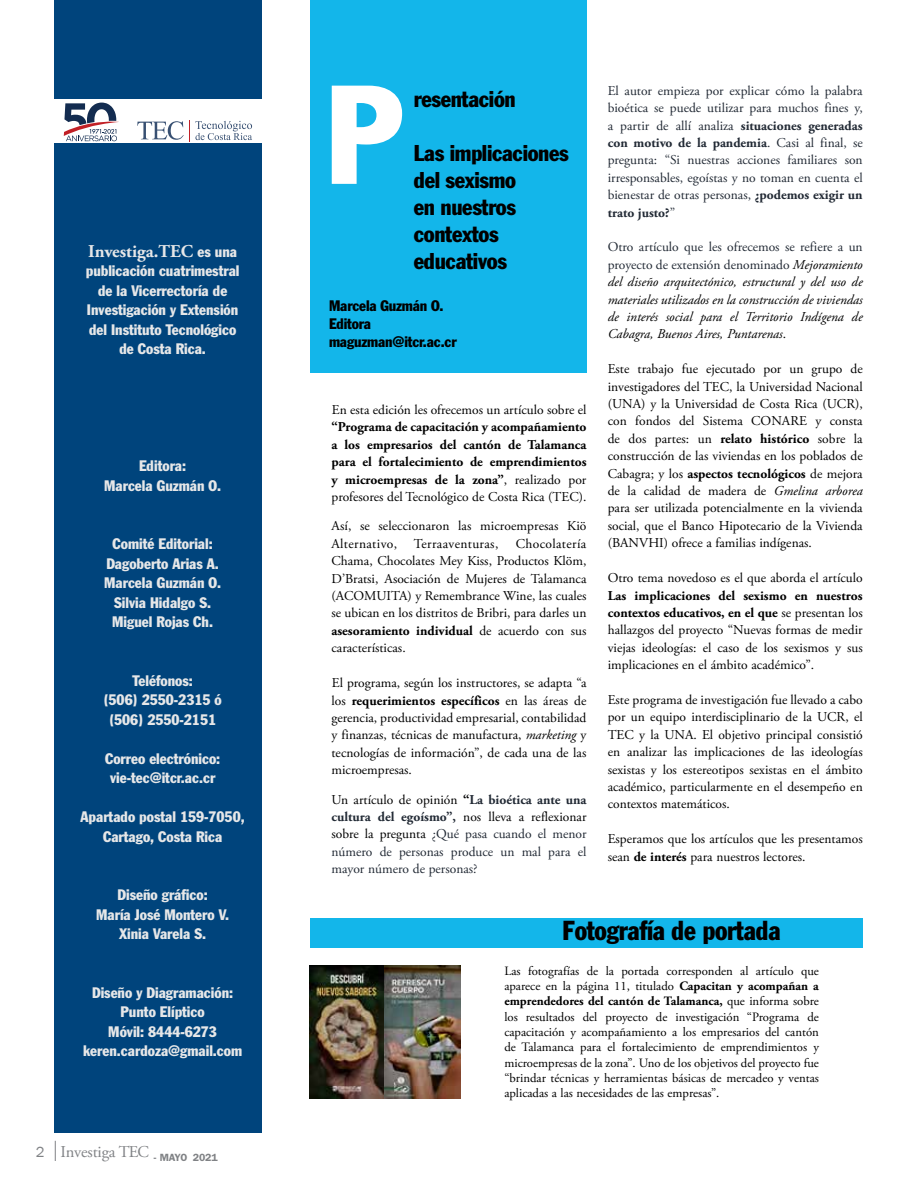
<style>
.page{position:relative;width:918px;height:1188px;background:#fff}
.page>*{position:absolute;margin:0;border:0;box-sizing:border-box;transform-origin:0 0}
.t1{font:condensed 138px "Franklin Gothic";color:#fff}
.t2{font:condensed 27px "Franklin Gothic";letter-spacing:-.01em;color:#000;scale:.95 1}
.t3{font:condensed 22.5px/27px "Franklin Gothic";letter-spacing:-.015em;color:#000}
.t4{font:700 18px "Adobe Garamond Pro";color:#e6e7e8}
.t5{font:16.5px "Adobe Garamond Pro";letter-spacing:-.01em;color:#808285}
.t6{font:condensed 15px/19.5px "Franklin Gothic";color:#e6e7e8;text-align:center}
.t7{font:condensed 15px/18px "Franklin Gothic";letter-spacing:-.01em;color:#000}
.t8{font:15px "Franklin Gothic";color:#808285}
.t9{font:13.5px/17.4px "Adobe Garamond Pro";color:#000;text-align:justify}
.t10{font:13.5px/17.4px "Adobe Garamond Pro";color:#222a35;text-align:justify}
.t11{font:italic 13.5px/17.4px "Adobe Garamond Pro";color:#000;text-align:justify}
.t12{font:700 13.5px/17.4px "Adobe Garamond Pro";color:#000;text-align:justify}
.t13{font:12.75px/15.3px "Adobe Garamond Pro";color:#000;text-align:justify}
.t14{font:600 10.5px "Franklin Gothic";letter-spacing:-.01em;color:#808285}
.s1{font-family:"Franklin Gothic";font-weight:400;font-stretch:condensed;font-size:15px}
.s2{font-weight:400}
.s3{font-weight:700}
.s4{font-style:italic}
.s5{color:#000}
.s6{font-weight:700;color:#000}
.s7{font-style:normal;color:#222a35}
.s8{font-style:normal}
</style>
<div class="page">
<svg style="left:55px;top:1141px;width:1px;height:20px"></svg>
<div style="left:310px;top:918px;width:553px;height:30px;background:#13b6ea"></div>
<div style="left:310px;top:0;width:276px;height:372px;background:#13b6ea"></div>
<img style="left:309px;top:965px;width:151px;height:134px">
<div style="left:55px;top:0;width:207px;height:1133px;background:#00447c"></div>
<div style="left:50px;top:100px;width:214px;height:43px;background:#fff"></div>
<svg style="left:64px;top:103px;width:55px;height:38px"></svg>
<svg style="left:137px;top:121px;width:47px;height:19px"></svg>
<svg style="left:195px;top:120px;width:57px;height:21px"></svg>
<h3 class="t4" style="left:88px;top:241px;width:150px">Investiga.TEC <span class="s1">es una</span></h3>
<p class="t6" style="left:86px;top:261px;width:155px">publicación cuatrimestral de la Vicerrectoría de<br>Investigación y Extensión del Instituto Tecnológico de Costa Rica.</p>
<p class="t6" style="left:104px;top:456px;width:119px">Editora:<br>Marcela Guzmán O.</p>
<p class="t6" style="left:104px;top:534px;width:119px">Comité Editorial:<br>Dagoberto Arias A.<br>Marcela Guzmán O.<br>Silvia Hidalgo S.<br>Miguel Rojas Ch.</p>
<p class="t6" style="left:104px;top:670px;width:120px">Teléfonos:<br>(506) 2550-2315 ó (506) 2550-2151</p>
<p class="t6" style="left:105px;top:748px;width:117px">Correo electrónico: vie-tec@itcr.ac.cr</p>
<p class="t6" style="left:81px;top:807px;width:166px">Apartado postal 159-7050,<br>Cartago, Costa Rica</p>
<p class="t6" style="left:96px;top:885px;width:135px">Diseño gráfico:<br>María José Montero V.<br>Xinia Varela S.</p>
<p class="t6" style="left:83px;top:982px;width:161px">Diseño y Diagramación:<br>Punto Elíptico<br>Móvil: 8444-6273 keren.cardoza@gmail.com</p>
<p class="t8" style="left:36px;top:1142px;width:10px">2</p>
<p class="t5" style="left:61px;top:1142px;width:90px">Investiga TEC</p>
<p class="t14" style="left:154px;top:1151px;width:65px">- MAYO 2021</p>
<h1 class="t1" style="left:325px;top:51px;width:78px">P</h1>
<h3 class="t3" style="left:414px;top:85px;width:104px">resentación</h3>
<h3 class="t3" style="left:414px;top:139px;width:157px">Las implicaciones del sexismo<br>en nuestros contextos educativos</h3>
<p class="t7" style="left:329px;top:297px;width:129px">Marcela Guzmán O.<br>Editora maguzman@itcr.ac.cr</p>
<p class="t9" style="left:332px;top:402px;width:256px">En esta edición les ofrecemos un artículo sobre el</p>
<p class="t12" style="left:332px;top:419px;width:256px">“Programa de capacitación y acompañamiento a los empresarios del cantón de Talamanca para el fortalecimiento de emprendimientos y microempresas de la zona”<span class="s2">, realizado por profesores del Tecnológico de Costa Rica (TEC).</span></p>
<p class="t9" style="left:332px;top:518px;width:256px">Así, se seleccionaron las microempresas Kiö<br>Alternativo, Terraaventuras,</p>
<p class="t9" style="left:332px;top:535px;width:257px;text-indent:184px">Chocolatería Chama, Chocolates Mey Kiss, Productos Klöm, D’Bratsi, Asociación de Mujeres de Talamanca (ACOMUITA) y Remembrance Wine, las cuales se ubican en los distritos de Bribri, para darles un <span class="s3">asesoramiento individual</span> de acuerdo con sus características.</p>
<p class="t9" style="left:332px;top:675px;width:256px">El programa, según los instructores, se adapta “a los <span class="s3">requerimientos específicos</span> en las áreas de gerencia, productividad empresarial, contabilidad y finanzas, técnicas de manufactura, <span class="s4">marketing</span> y tecnologías de información”, de cada una de las microempresas.</p>
<p class="t10" style="left:332px;top:791px;width:257px"><span class="s5">Un artículo de opinión</span> <span class="s6">“</span><span class="s3">La bioética ante una cultura del egoísmo”,</span> <span class="s5">nos lleva a reflexionar sobre la pregunta</span> ¿Qué pasa cuando el menor número de personas produce un mal para el mayor número de personas?</p>
<p class="t10" style="left:608px;top:82px;width:257px">El autor empieza por explicar cómo la palabra bioética se puede utilizar para muchos fines y, a partir de allí analiza <span class="s3">situaciones generadas con motivo de la pandemia</span>. Casi al final, se pregunta: “Si nuestras acciones familiares son irresponsables, egoístas y no toman en cuenta el bienestar de otras personas, <span class="s3">¿podemos exigir un trato justo?</span>”</p>
<p class="t11" style="left:608px;top:239px;width:256px"><span class="s7">Otro artículo que les ofrecemos se refiere a un proyecto de extensión denominado</span> Mejoramiento del diseño arquitectónico, estructural y del uso de materiales utilizados en la construcción de viviendas de interés social para el Territorio Indígena de Cabagra, Buenos Aires, Puntarenas<span class="s8">.</span></p>
<p class="t9" style="left:608px;top:361px;width:257px">Este trabajo fue ejecutado por un grupo de investigadores del TEC, la Universidad Nacional (UNA) y la Universidad de Costa Rica (UCR), con fondos del Sistema CONARE y consta de dos partes: un <span class="s3">relato histórico</span> sobre la construcción de las viviendas en los poblados de Cabagra; y los <span class="s3">aspectos tecnológicos</span> de mejora de la calidad de madera de <span class="s4">Gmelina arborea </span>para ser utilizada potencialmente en la vivienda social, que el Banco Hipotecario de la Vivienda (BANVHI) ofrece a familias indígenas.</p>
<p class="t9" style="left:608px;top:570px;width:256px">Otro tema novedoso es el que aborda el artículo</p>
<p class="t9" style="left:608px;top:587px;width:257px"><span class="s3">Las implicaciones del sexismo en nuestros contextos educativos, en el que</span> se presentan los hallazgos del proyecto “Nuevas formas de medir viejas ideologías: el caso de los sexismos y sus implicaciones en el ámbito académico”.</p>
<p class="t9" style="left:608px;top:691px;width:257px">Este programa de investigación fue llevado a cabo por un equipo interdisciplinario de la UCR, el TEC y la UNA. El objetivo principal consistió en analizar las implicaciones de las ideologías sexistas y los estereotipos sexistas en el ámbito académico, particularmente en el desempeño en contextos matemáticos.</p>
<p class="t9" style="left:608px;top:831px;width:256px">Esperamos que los artículos que les presentamos sean <span class="s3">de interés</span> para nuestros lectores.</p>
<h2 class="t2" style="left:563px;top:914px;width:231px">Fotografía de portada</h2>
<p class="t13" style="left:504px;top:964px;width:316px">Las fotografías de la portada corresponden al artículo que aparece en la página 11, titulado <span class="s3">Capacitan y acompañan a emprendedores del cantón de Talamanca,</span> que informa sobre los resultados del proyecto de investigación “Programa de capacitación y acompañamiento a los empresarios del cantón de Talamanca para el fortalecimiento de emprendimientos y microempresas de la zona”. Uno de los objetivos del proyecto fue “brindar técnicas y herramientas básicas de mercadeo y ventas aplicadas a las necesidades de las empresas”.</p>
</div>
